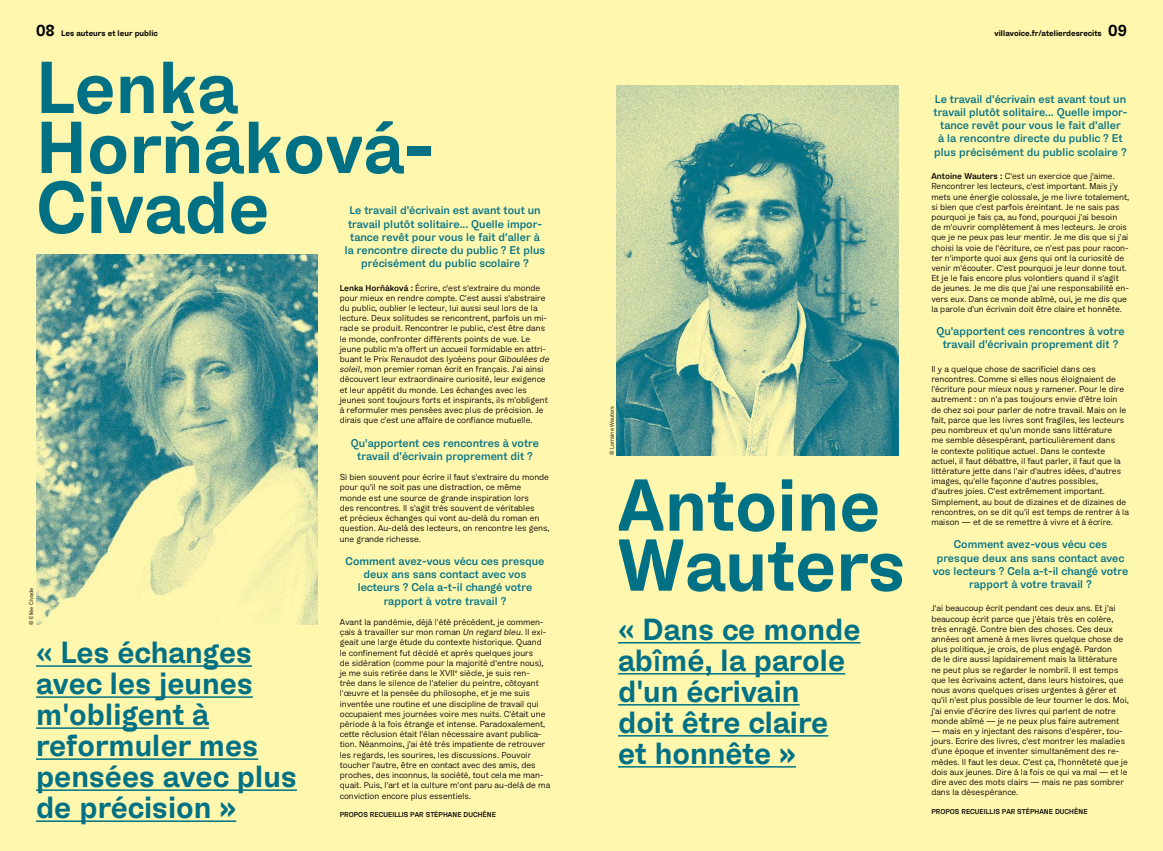
<style>
.page{position:relative;width:1163px;height:851px;background:#fff}
.page>*{position:absolute;margin:0;border:0;box-sizing:border-box;transform-origin:0 0}
.t1{font:700 72px/60px "G Gdiplomat";color:#007185}
.t2{font:700 30px/31px "G Gdiplomat";color:#007185}
.t3{font:500 11px/13.2px "G Gdiplomat";color:#007185;text-align:center}
.t4{font:8.5px/10.2px "G Gdiplomat";color:#000}
.t5{font:700 8px "G Gdiplomat";color:#000}
.t6{font:500 7px "G Gdiplomat";color:#000}
.t7{font:5.5px "G Gdiplomat";color:#000}
.s1{font-size:16px}
.s2{font-weight:500}
.s3{font-style:italic}
</style>
<div class="page">
<div style="left:0;top:0;width:1162px;height:850px;background:#fff7ae"></div>
<img style="left:36px;top:254px;width:281px;height:370px">
<hr style="left:36px;top:665px;width:216px;height:1px;background:#007185">
<hr style="left:36px;top:696px;width:217px;height:1px;background:#007185">
<hr style="left:36px;top:727px;width:173px;height:1px;background:#007185">
<hr style="left:36px;top:758px;width:222px;height:1px;background:#007185">
<hr style="left:36px;top:789px;width:261px;height:1px;background:#007185">
<hr style="left:36px;top:820px;width:200px;height:1px;background:#007185">
<hr style="left:618px;top:642px;width:242px;height:1px;background:#007185">
<hr style="left:618px;top:673px;width:227px;height:1px;background:#007185">
<hr style="left:618px;top:704px;width:181px;height:1px;background:#007185">
<hr style="left:618px;top:735px;width:210px;height:1px;background:#007185">
<hr style="left:618px;top:766px;width:177px;height:1px;background:#007185">
<img style="left:616px;top:85px;width:282px;height:370px">
<p class="t5" style="left:36px;top:28px;width:123px"><span class="s1">08</span> Les auteurs et leur public</p>
<p class="t5" style="left:994px;top:28px;width:134px">villavoice.fr/atelierdesrecits <span class="s1">09</span></p>
<h1 class="t1" style="left:36px;top:57px;width:400px">Lenka<br>Horňáková-<br>Civade</h1>
<p class="t3" style="left:345px;top:204px;width:202px">Le travail d'écrivain est avant tout un travail plutôt solitaire... Quelle impor&shy;tance revêt pour vous le fait d'aller à la rencontre directe du public ? Et plus précisément du public scolaire ?</p>
<p class="t4" style="left:340px;top:282px;width:211px"><span class="s2">Lenka Horňáková :</span> Écrire, c'est s'extraire du monde pour mieux en rendre compte. C'est aussi s'abstraire du public, oublier le lecteur, lui aussi seul lors de la lecture. Deux solitudes se rencontrent, parfois un mi&shy;racle se produit. Rencontrer le public, c'est être dans le monde, confronter différents points de vue. Le jeune public m'a offert un accueil formidable en attri&shy;buant le Prix Renaudot des lycéens pour <span class="s3">Giboulées de soleil</span>, mon premier roman écrit en français. J'ai ainsi découvert leur extraordinaire curiosité, leur exigence et leur appétit du monde. Les échanges avec les jeunes sont toujours forts et inspirants, ils m'obligent à reformuler mes pensées avec plus de précision. Je dirais que c'est une affaire de confiance mutuelle.</p>
<p class="t3" style="left:351px;top:436px;width:190px">Qu'apportent ces rencontres à votre travail d'écrivain proprement dit ?</p>
<p class="t4" style="left:340px;top:472px;width:211px">Si bien souvent pour écrire il faut s'extraire du monde pour qu'il ne soit pas une distraction, ce même monde est une source de grande inspiration lors<br>des rencontres. Il s'agit très souvent de véritables<br>et précieux échanges qui vont au-delà du roman en question. Au-delà des lecteurs, on rencontre les gens, une grande richesse.</p>
<p class="t3" style="left:345px;top:554px;width:200px">Comment avez-vous vécu ces presque deux ans sans contact avec vos lecteurs ? Cela a-t-il changé votre rapport à votre travail ?</p>
<p class="t4" style="left:340px;top:617px;width:212px">Avant la pandémie, déjà l'été précédent, je commen&shy;çais à travailler sur mon roman <span class="s3">Un regard bleu</span>. Il exi&shy;geait une large étude du contexte historique. Quand le confinement fut décidé et après quelques jours<br>de sidération (comme pour la majorité d'entre nous), je me suis retirée dans le XVII<sup>e</sup> siècle, je suis ren-<br>trée dans le silence de l'atelier du peintre, côtoyant l'œuvre et la pensée du philosophe, et je me suis inventée une routine et une discipline de travail qui occupaient mes journées voire mes nuits. C'était une période à la fois étrange et intense. Paradoxalement, cette réclusion était l'élan nécessaire avant publica&shy;tion. Néanmoins, j'ai été très impatiente de retrouver les regards, les sourires, les discussions. Pouvoir toucher l'autre, être en contact avec des amis, des proches, des inconnus, la société, tout cela me man&shy;quait. Puis, l'art et la culture m'ont paru au-delà de ma conviction encore plus essentiels.</p>
<p class="t6" style="left:340px;top:810px;width:158px">PROPOS RECUEILLIS PAR STÉPHANE DUCHÊNE</p>
<p class="t7" style="left:28px;top:624px;width:38px;rotate:-90deg">© Ellée Civade</p>
<h2 class="t2" style="left:36px;top:636px;width:262px">« Les échanges avec les jeunes m'obligent à reformuler mes pensées avec plus de précision »</h2>
<p class="t7" style="left:608px;top:455px;width:51px;rotate:-90deg">© Lorraine Wauters</p>
<h1 class="t1" style="left:617px;top:475px;width:290px">Antoine<br>Wauters</h1>
<h2 class="t2" style="left:618px;top:613px;width:244px">« Dans ce monde abîmé, la parole d'un écrivain doit être claire et honnête »</h2>
<p class="t3" style="left:933px;top:92px;width:195px">Le travail d'écrivain est avant tout un travail plutôt solitaire... Quelle impor&shy;tance revêt pour vous le fait d'aller<br>à la rencontre directe du public ? Et plus précisément du public scolaire ?</p>
<p class="t4" style="left:931px;top:171px;width:199px"><span class="s2">Antoine Wauters :</span> C'est un exercice que j'aime.<br>Rencontrer les lecteurs, c'est important. Mais j'y mets une énergie colossale, je me livre totalement, si bien que c'est parfois éreintant. Je ne sais pas pourquoi je fais ça, au fond, pourquoi j'ai besoin<br>de m'ouvrir complètement à mes lecteurs. Je crois que je ne peux pas leur mentir. Je me dis que si j'ai choisi la voie de l'écriture, ce n'est pas pour racon&shy;ter n'importe quoi aux gens qui ont la curiosité de venir m'écouter. C'est pourquoi je leur donne tout.<br>Et je le fais encore plus volontiers quand il s'agit de jeunes. Je me dis que j'ai une responsabilité en&shy;vers eux. Dans ce monde abîmé, oui, je me dis que la parole d'un écrivain doit être claire et honnête.</p>
<p class="t3" style="left:936px;top:325px;width:190px">Qu'apportent ces rencontres à votre travail d'écrivain proprement dit ?</p>
<p class="t4" style="left:931px;top:364px;width:199px">Il y a quelque chose de sacrificiel dans ces rencontres. Comme si elles nous éloignaient de l'écriture pour mieux nous y ramener. Pour le dire autrement : on n'a pas toujours envie d'être loin de chez soi pour parler de notre travail. Mais on le fait, parce que les livres sont fragiles, les lecteurs peu nombreux et qu'un monde sans littérature<br>me semble désespérant, particulièrement dans<br>le contexte politique actuel. Dans le contexte actuel, il faut débattre, il faut parler, il faut que la littérature jette dans l'air d'autres idées, d'autres images, qu'elle façonne d'autres possibles, d'autres joies. C'est extrêmement important.<br>Simplement, au bout de dizaines et de dizaines de rencontres, on se dit qu'il est temps de rentrer à la maison — et de se remettre à vivre et à écrire.</p>
<p class="t3" style="left:932px;top:538px;width:197px">Comment avez-vous vécu ces presque deux ans sans contact avec vos lecteurs ? Cela a-t-il changé votre rapport à votre travail ?</p>
<p class="t4" style="left:931px;top:603px;width:199px">J'ai beaucoup écrit pendant ces deux ans. Et j'ai beaucoup écrit parce que j'étais très en colère, très enragé. Contre bien des choses. Ces deux années ont amené à mes livres quelque chose de plus politique, je crois, de plus engagé. Pardon<br>de le dire aussi lapidairement mais la littérature<br>ne peut plus se regarder le nombril. Il est temps que les écrivains actent, dans leurs histoires, que nous avons quelques crises urgentes à gérer et qu'il n'est plus possible de leur tourner le dos. Moi, j'ai envie d'écrire des livres qui parlent de notre monde abîmé — je ne peux plus faire autrement</p>
<p class="t4" style="left:931px;top:726px;width:198px">— mais en y injectant des raisons d'espérer, tou&shy;jours. Ecrire des livres, c'est montrer les maladies d'une époque et inventer simultanément des re&shy;mèdes. Il faut les deux. C'est ça, l'honnêteté que je dois aux jeunes. Dire à la fois ce qui va mal — et le dire avec des mots clairs — mais ne pas sombrer dans la désespérance.</p>
<p class="t6" style="left:931px;top:806px;width:158px">PROPOS RECUEILLIS PAR STÉPHANE DUCHÊNE</p>
</div>
